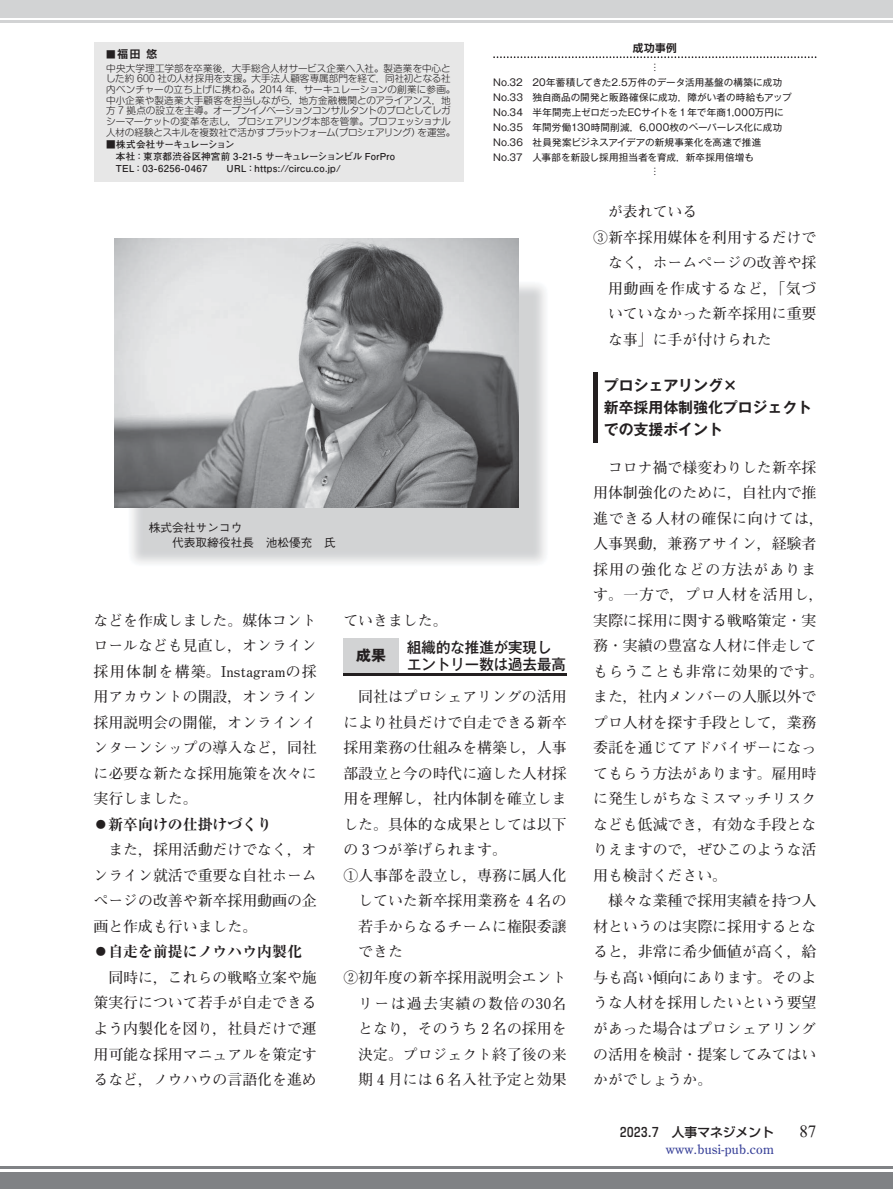
<style>
.page{position:relative;width:893px;height:1189px;background:#fff}
.page>*{position:absolute;margin:0;border:0;box-sizing:border-box;transform-origin:0 0}
.t1{font:16.95px "Times New Roman";color:#231f20}
.t2{font:14.85px/25.5px "Futo Min A101 Pr 6 N Bold 90 msp RKSJ H";color:#231f20;text-align:justify}
.t3{font:14.85px/22.4px "Gothic MB101 Pr 6 N De Bold 90 msp RKSJ H";color:#231f20}
.t4{font:14.85px "Ryumin Pr 6 N Ex Bold 90 msp RKSJ H";color:#231f20}
.t5{font:14.85px/17px "Gothic MB101 Pr 6 N Medium 90 msp RKSJ H";color:#231f20}
.t6{font:14.85px "Futo Min A101 Pr 6 N Bold 90 msp RKSJ H";letter-spacing:.09em;color:#231f20}
.t7{font:14.85px "Futo Min A101 Pr 6 N Bold 90 msp RKSJ H";letter-spacing:.045em;color:#231f20}
.t8{font:14.85px "Gothic MB101 Pr 6 N Bold 90 msp RKSJ H";color:#231f20}
.t9{font:12.75px "Century Old Style";letter-spacing:.02em;color:#353e97}
.t10{font:12.75px "Shin Go Pr 6 N Medium 90 msp RKSJ H";color:#231f20}
.t11{font:11.7px/14.9px "Gothic BBB Pr 6 N Medium 90 msp RKSJ H";color:#231f20}
.t12{font:10.65px "Shin Go Pr 6 N De Bold 90 msp RKSJ H";letter-spacing:.05em;color:#231f20}
.t13{font:9.6px/10.6px "Shin M Go Pro Light 90 msp RKSJ H";letter-spacing:-.005em;color:#231f20}
.t14{font:9.6px "Gothic MB101 Pr 6 N Regular 90 msp RKSJ H";letter-spacing:.01em;color:#231f20}
.t15{font:9.6px/12.3px "Futo Go B101 Pr 6 N Bold 90 msp RKSJ H";letter-spacing:.02em;color:#231f20}
.s1{font-size:9.6px}
</style>
<div class="page">
<div style="left:0;top:1171px;width:893px;height:17px;background:#808285"></div>
<hr style="left:0;top:1165px;width:893px;height:3px;background:#808285">
<div style="left:0;top:0;width:893px;height:17px;background:#d2d3d4"></div>
<hr style="left:0;top:20px;width:893px;height:3px;background:#d2d3d4">
<div style="left:343px;top:638px;width:56px;height:36px;background:#d2d3d4"></div>
<hr style="left:343px;top:673px;width:56px;height:1px;background:#231f20">
<hr style="left:343px;top:674px;width:56px;height:1px;background:#231f20">
<hr style="left:399px;top:673px;width:168px;height:1px;background:#231f20">
<hr style="left:399px;top:674px;width:168px;height:1px;background:#231f20">
<hr style="left:593px;top:372px;width:4px;height:70px;background:#231f20">
<div style="left:94px;top:43px;width:369px;height:139px;background:#e7e7e7"></div>
<svg style="left:493px;top:56px;width:323px;height:2px"></svg>
<img style="left:127px;top:284px;width:418px;height:280px">
<img style="left:115px;top:238px;width:404px;height:269px">
<p class="t12" style="left:106px;top:50px;width:52px"><span class="s1">■</span>福田 悠</p>
<p class="t13" style="left:106px;top:64px;width:351px">中央大学理工学部を卒業後，大手総合人材サービス企業へ入社。製造業を中心とした約 600 社の人材採用を支援。大手法人顧客専属部門を経て，同社初となる社内ベンチャーの立ち上げに携わる。2014 年，サーキュレーションの創業に参画。中小企業や製造業大手顧客を担当しながら，地方金融機関とのアライアンス，地方 7 拠点の設立を主導。オープンイノベーションコンサルタントのプロとしてレガシーマーケットの変革を志し，プロシェアリング本部を管掌。プロフェッショナル人材の経験とスキルを複数社で活かすプラットフォーム（プロシェアリング）を運営。</p>
<p class="t15" style="left:116px;top:139px;width:281px;text-indent:-10px">■株式会社サーキュレーション<br>本社：東京都渋谷区神宮前 3-21-5 サーキュレーションビル ForPro<br>TEL：03-6256-0467　　URL：https://circu.co.jp/</p>
<p class="t12" style="left:633px;top:44px;width:45px">成功事例</p>
<p class="t14" style="left:650px;top:64px;width:11px">…</p>
<p class="t14" style="left:493px;top:79px;width:291px">No.32　 20年蓄積してきた2.5万件のデータ活用基盤の構築に成功</p>
<p class="t14" style="left:493px;top:94px;width:300px">No.33　 独自商品の開発と販路確保に成功，障がい者の時給もアップ</p>
<p class="t14" style="left:493px;top:109px;width:292px">No.34　 半年間売上ゼロだったECサイトを 1年で年商1,000万円に</p>
<p class="t14" style="left:493px;top:123px;width:290px">No.35　 年間労働130時間削減，6,000枚のペーパーレス化に成功</p>
<p class="t14" style="left:493px;top:138px;width:270px">No.36　 社員発案ビジネスアイデアの新規事業化を高速で推進</p>
<p class="t14" style="left:493px;top:153px;width:262px">No.37　 人事部を新設し採用担当者を育成，新卒採用倍増も</p>
<p class="t14" style="left:650px;top:168px;width:11px">…</p>
<p class="t11" style="left:172px;top:522px;width:165px;text-indent:-23px">株式会社サンコウ<br>代表取締役社長　池松優充　氏</p>
<p class="t2" style="left:94px;top:609px;width:225px">などを作成しました。媒体コントロールなども見直し，オンライン採用体制を構築。Instagramの採用アカウントの開設，オンライン採用説明会の開催，オンラインインターンシップの導入など，同社に必要な新たな採用施策を次々に実行しました。</p>
<p class="t4" style="left:94px;top:818px;width:180px">● 新卒向けの仕掛けづくり</p>
<p class="t2" style="left:94px;top:839px;width:225px">　また，採用活動だけでなく，オンライン就活で重要な自社ホームページの改善や新卒採用動画の企画と作成も行いました。</p>
<p class="t4" style="left:94px;top:946px;width:210px">● 自走を前提にノウハウ内製化</p>
<p class="t2" style="left:94px;top:966px;width:225px">　同時に，これらの戦略立案や施策実行について若手が自走できるよう内製化を図り，社員だけで運用可能な採用マニュアルを策定するなど，ノウハウの言語化を進め</p>
<p class="t2" style="left:343px;top:609px;width:106px">ていきました。</p>
<p class="t8" style="left:356px;top:650px;width:31px">成果</p>
<p class="t5" style="left:407px;top:641px;width:160px">組織的な推進が実現しエントリー数は過去最高</p>
<p class="t2" style="left:343px;top:686px;width:225px">　同社はプロシェアリングの活用</p>
<p class="t2" style="left:343px;top:711px;width:225px">により社員だけで自走できる新卒</p>
<p class="t2" style="left:343px;top:737px;width:225px">採用業務の仕組みを構築し，人事</p>
<p class="t2" style="left:343px;top:762px;width:225px">部設立と今の時代に適した人材採</p>
<p class="t2" style="left:343px;top:788px;width:225px">用を理解し，社内体制を確立しま</p>
<p class="t2" style="left:343px;top:813px;width:225px">した。具体的な成果としては以下</p>
<p class="t2" style="left:343px;top:839px;width:165px">の 3 つが挙げられます。</p>
<p class="t2" style="left:343px;top:864px;width:225px">① 人事部を設立し，専務に属人化</p>
<p class="t2" style="left:358px;top:890px;width:210px">していた新卒採用業務を 4 名の</p>
<p class="t2" style="left:358px;top:915px;width:210px">若手からなるチームに権限委譲</p>
<p class="t2" style="left:358px;top:941px;width:46px">できた</p>
<p class="t2" style="left:343px;top:966px;width:225px">② 初年度の新卒採用説明会エント</p>
<p class="t6" style="left:358px;top:997px;width:210px">リーは過去実績の数倍の30名</p>
<p class="t2" style="left:358px;top:1017px;width:210px">となり，そのうち 2 名の採用を</p>
<p class="t2" style="left:358px;top:1043px;width:210px">決定。プロジェクト終了後の来</p>
<p class="t2" style="left:358px;top:1068px;width:210px">期 4 月には 6 名入社予定と効果</p>
<p class="t2" style="left:608px;top:201px;width:91px">が表れている</p>
<p class="t2" style="left:593px;top:226px;width:225px">③ 新卒採用媒体を利用するだけで</p>
<p class="t2" style="left:608px;top:252px;width:210px">なく，ホームページの改善や採</p>
<p class="t7" style="left:608px;top:282px;width:210px">用動画を作成するなど，「気づ</p>
<p class="t2" style="left:608px;top:303px;width:210px">いていなかった新卒採用に重要</p>
<p class="t2" style="left:608px;top:328px;width:165px">な事」に手が付けられた</p>
<p class="t3" style="left:604px;top:376px;width:210px">プロシェアリング×<br>新卒採用体制強化プロジェクトでの支援ポイント</p>
<p class="t2" style="left:593px;top:456px;width:232px;text-align:left">　コロナ禍で様変わりした新卒採用体制強化のために，自社内で推進できる人材の確保に向けては，人事異動，兼務アサイン，経験者採用の強化などの方法があります。一方で，プロ人材を活用し，実際に採用に関する戦略策定・実務・実績の豊富な人材に伴走してもらうことも非常に効果的です。また，社内メンバーの人脈以外でプロ人材を探す手段として，業務委託を通じてアドバイザーになってもらう方法があります。雇用時に発生しがちなミスマッチリスクなども低減でき，有効な手段となりえますので，ぜひこのような活用も検討ください。<br>　様々な業種で採用実績を持つ人材というのは実際に採用するとなると，非常に希少価値が高く，給与も高い傾向にあります。そのような人材を採用したいという要望があった場合はプロシェアリングの活用を検討・提案してみてはいかがでしょうか。</p>
<p class="t10" style="left:620px;top:1127px;width:155px">2023.7　人事マネジメント</p>
<p class="t1" style="left:799px;top:1122px;width:19px">87</p>
<p class="t9" style="left:666px;top:1144px;width:109px">www.busi-pub.com</p>
</div>
